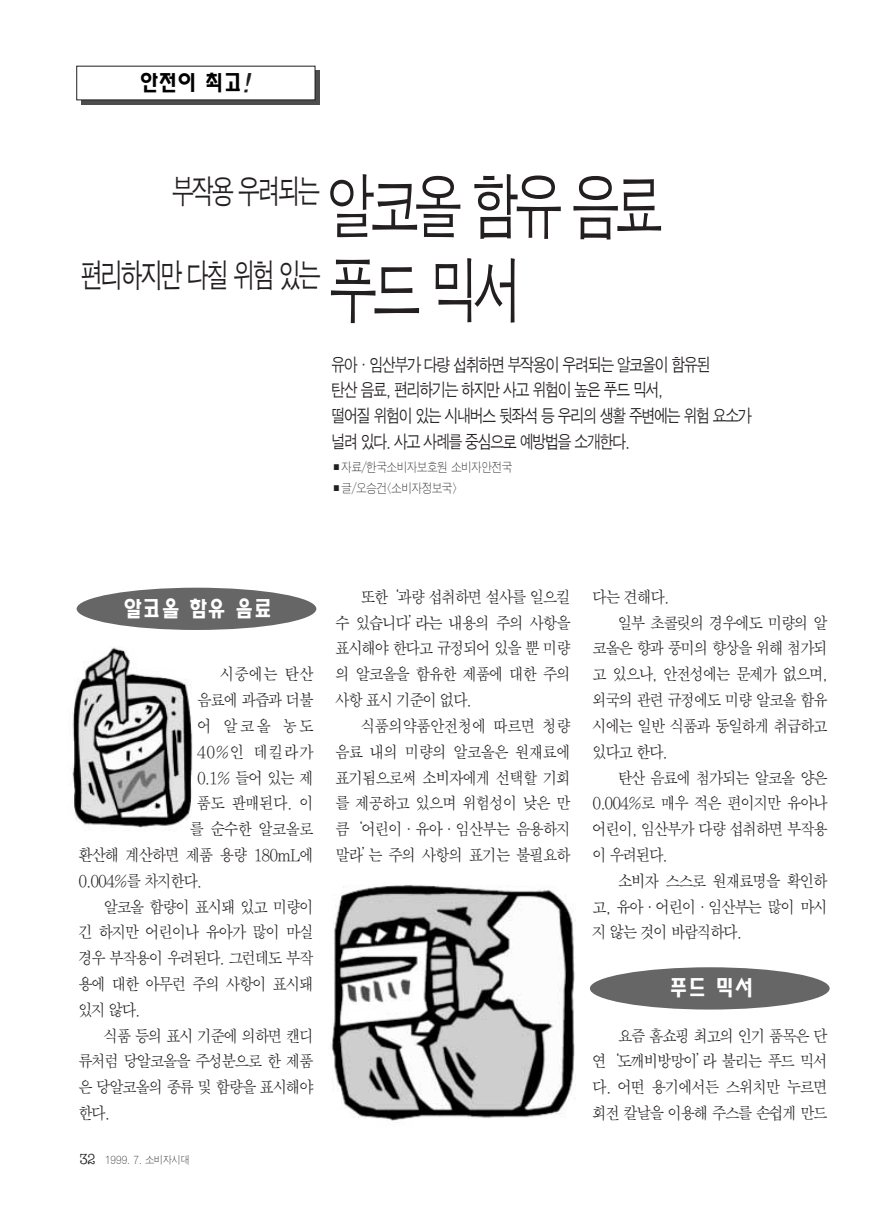
<style>
.page{position:relative;width:884px;height:1211px;background:#fff}
.page>*{position:absolute;margin:0;border:0;box-sizing:border-box;transform-origin:0 0}
.t1{font:33px "SM Ago J";letter-spacing:-.135em;color:#231f20;scale:.7 1}
.t2{font:21px "Yhead M";letter-spacing:-.1em;color:#fff}
.t3{font:21px "Yhead M";color:#000}
.t4{font:18px/25.8px "SM Ago J";letter-spacing:-.12em;color:#231f20;scale:.8 1}
.t5{font:16.5px/25.8px "SM Amu";letter-spacing:-.115em;color:#231f20;text-align:justify;scale:.9 1}
.t6{font:12.75px "SM Ago SE";letter-spacing:-.065em;color:#231f20;scale:.85 1}
.t7{font:10.5px "SM Ago SE";letter-spacing:-.065em;color:#231f20;scale:.9 1}
.s1{font-style:italic;color:#231f20}
.s2{font-size:72px}
.s3{font-family:"SM Amu GU";font-size:13.5px}
</style>
<div class="page">
<img style="left:72px;top:647px;width:121px;height:183px">
<img style="left:331px;top:885px;width:245px;height:236px">
<div style="left:77px;top:587px;width:239px;height:43px;background:#666;border-radius:50%"></div>
<div style="left:590px;top:967px;width:239px;height:42px;background:#666;border-radius:50%"></div>
<div style="left:82px;top:70px;width:238px;height:34px;background:linear-gradient(to right,#444344,#454445)"></div>
<div style="left:77px;top:66px;width:238px;height:34px;background:#fff"></div>
<p class="t3" style="left:138px;top:74px;width:121px">안전이 최고<span class="s1">!</span></p>
<h1 class="t1" style="left:171px;top:176px;width:705px">부작용 우려되는 <span class="s2">알코올 함유 음료</span></h1>
<h1 class="t1" style="left:80px;top:260px;width:633px">편리하지만 다칠 위험 있는 <span class="s2">푸드 믹서</span></h1>
<p class="t4" style="left:331px;top:352px;width:528px">유아·임산부가 다량 섭취하면 부작용이 우려되는 알코올이 함유된<br>탄산 음료, 편리하기는 하지만 사고 위험이 높은 푸드 믹서,<br>떨어질 위험이 있는 시내버스 뒷좌석 등 우리의 생활 주변에는 위험 요소가 널려 있다. 사고 사례를 중심으로 예방법을 소개한다.</p>
<p class="t6" style="left:331px;top:461px;width:215px">■자료/한국소비자보호원 소비자안전국</p>
<p class="t6" style="left:331px;top:482px;width:150px">■글/오승건&lt;소비자정보국&gt;</p>
<p class="t2" style="left:122px;top:599px;width:153px">알코올 함유 음료</p>
<p class="t5" style="left:220px;top:662px;width:106px">시중에는 탄산</p>
<p class="t5" style="left:197px;top:688px;width:131px">음료에 과즙과 더불</p>
<p class="t5" style="left:197px;top:714px;width:131px">어 알코올 농도</p>
<p class="t5" style="left:197px;top:740px;width:131px">40%인 데킬라가</p>
<p class="t5" style="left:197px;top:765px;width:132px">0.1% 들어 있는 제</p>
<p class="t5" style="left:196px;top:791px;width:132px">품도 판매된다. 이</p>
<p class="t5" style="left:190px;top:817px;width:139px">를 순수한 알코올로</p>
<p class="t5" style="left:78px;top:843px;width:263px">환산해 계산하면 제품 용량 180mL에</p>
<p class="t5" style="left:78px;top:869px;width:140px">0.004%를 차지한다.</p>
<p class="t5" style="left:104px;top:894px;width:235px">알코올 함량이 표시돼 있고 미량이</p>
<p class="t5" style="left:78px;top:920px;width:263px">긴 하지만 어린이나 유아가 많이 마실</p>
<p class="t5" style="left:78px;top:946px;width:263px">경우 부작용이 우려된다. 그런데도 부작</p>
<p class="t5" style="left:78px;top:972px;width:263px">용에 대한 아무런 주의 사항이 표시돼</p>
<p class="t5" style="left:78px;top:998px;width:71px">있지 않다.</p>
<p class="t5" style="left:104px;top:1023px;width:235px">식품 등의 표시 기준에 의하면 캔디</p>
<p class="t5" style="left:78px;top:1049px;width:263px">류처럼 당알코올을 주성분으로 한 제품</p>
<p class="t5" style="left:78px;top:1075px;width:263px">은 당알코올의 종류 및 함량을 표시해야</p>
<p class="t5" style="left:78px;top:1101px;width:37px">한다.</p>
<p class="t7" style="left:79px;top:1155px;width:125px"><span class="s3">32</span> 1999. 7. 소비자시대</p>
<p class="t5" style="left:335px;top:585px;width:263px;text-indent:25px">또한‘과량 섭취하면 설사를 일으킬 수 있습니다’라는 내용의 주의 사항을 표시해야 한다고 규정되어 있을 뿐 미량 의 알코올을 함유한 제품에 대한 주의 사항 표시 기준이 없다.</p>
<p class="t5" style="left:335px;top:714px;width:263px;text-indent:26px">식품의약품안전청에 따르면 청량 음료 내의 미량의 알코올은 원재료에 표기됨으로써 소비자에게 선택할 기회 를 제공하고 있으며 위험성이 낮은 만 큼‘어린이·유아·임산부는 음용하지 말라’는 주의 사항의 표기는 불필요하</p>
<p class="t5" style="left:592px;top:585px;width:88px">다는 견해다.</p>
<p class="t5" style="left:617px;top:611px;width:235px">일부 초콜릿의 경우에도 미량의 알</p>
<p class="t5" style="left:592px;top:636px;width:263px">코올은 향과 풍미의 향상을 위해 첨가되</p>
<p class="t5" style="left:592px;top:662px;width:263px">고 있으나, 안전성에는 문제가 없으며,</p>
<p class="t5" style="left:592px;top:688px;width:263px">외국의 관련 규정에도 미량 알코올 함유</p>
<p class="t5" style="left:592px;top:714px;width:263px">시에는 일반 식품과 동일하게 취급하고</p>
<p class="t5" style="left:592px;top:740px;width:86px">있다고 한다.</p>
<p class="t5" style="left:617px;top:765px;width:235px">탄산 음료에 첨가되는 알코올 양은</p>
<p class="t5" style="left:592px;top:791px;width:263px">0.004%로 매우 적은 편이지만 유아나</p>
<p class="t5" style="left:592px;top:817px;width:263px">어린이, 임산부가 다량 섭취하면 부작용</p>
<p class="t5" style="left:592px;top:843px;width:86px">이 우려된다.</p>
<p class="t5" style="left:617px;top:869px;width:235px">소비자 스스로 원재료명을 확인하</p>
<p class="t5" style="left:592px;top:894px;width:263px">고, 유아·어린이·임산부는 많이 마시</p>
<p class="t5" style="left:592px;top:920px;width:168px">지 않는 것이 바람직하다.</p>
<p class="t2" style="left:668px;top:978px;width:88px">푸드 믹서</p>
<p class="t5" style="left:592px;top:1023px;width:263px;text-indent:26px">요즘 홈쇼핑 최고의 인기 품목은 단 연‘도깨비방망이’라 불리는 푸드 믹서 다. 어떤 용기에서든 스위치만 누르면 회전 칼날을 이용해 주스를 손쉽게 만드</p>
</div>
